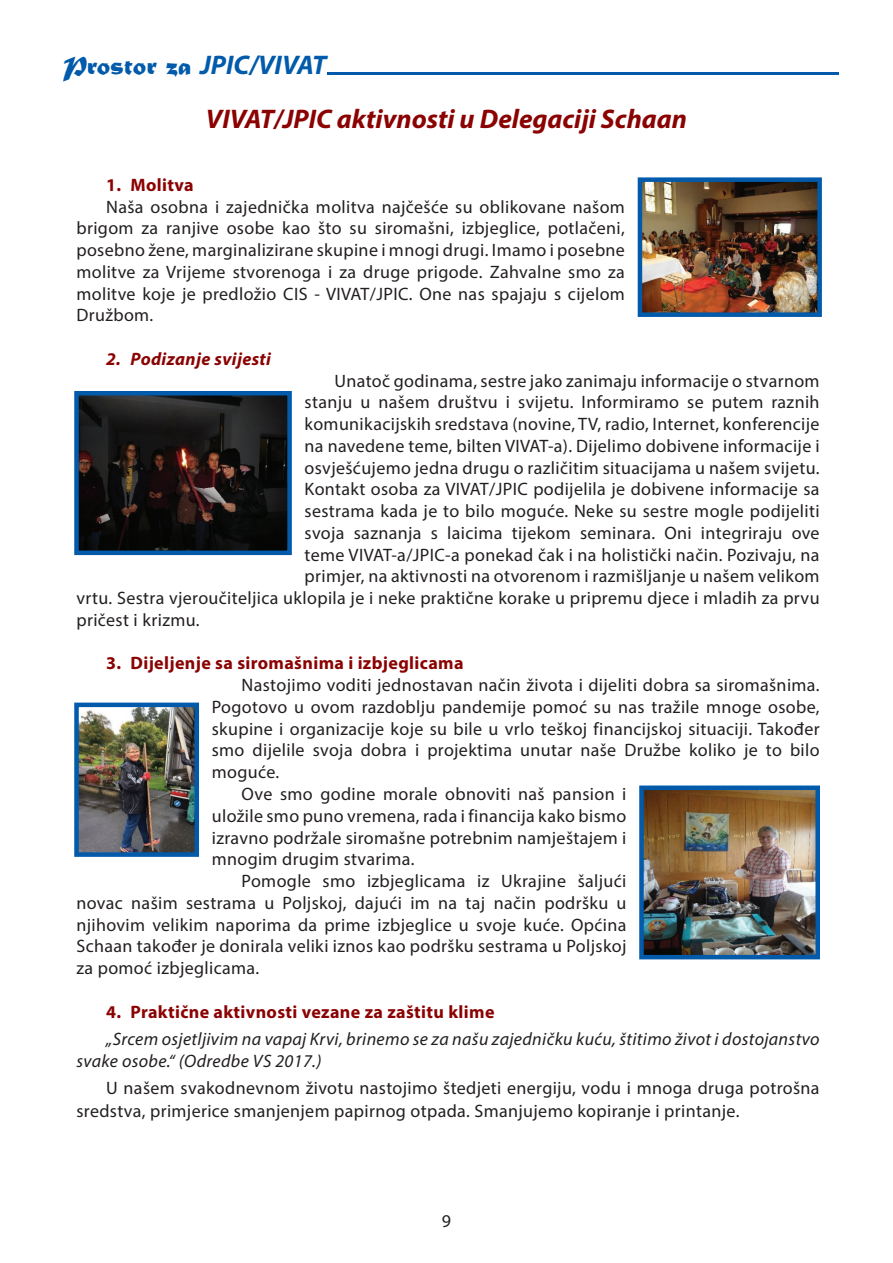
<style>
.page{position:relative;width:893px;height:1263px;background:#fff}
.page>*{position:absolute;margin:0;border:0;box-sizing:border-box;transform-origin:0 0}
.t1{font:italic 700 27px "Myriad Pro";color:#8b0202}
.t2{font:italic 700 27px "Myriad Pro";color:#015aaa}
.t3{font:18px/21.8px "Myriad Pro";letter-spacing:.02em;color:#231f20;text-align:justify}
.t4{font:italic 18px/22.5px "Myriad Pro";letter-spacing:.02em;color:#231f20}
.t5{font:700 18px "Myriad Pro";letter-spacing:.02em;color:#8b0202}
.t6{font:italic 700 18px "Myriad Pro";letter-spacing:.02em;color:#8b0202}
.s1{font-family:"Matura MT Script Capitals";font-weight:400;font-style:normal}
</style>
<div class="page">
<img style="left:643px;top:182px;width:174px;height:130px">
<div style="left:638px;top:177px;width:184px;height:140px;border:4px solid #015aaa"></div>
<img style="left:79px;top:396px;width:208px;height:154px">
<div style="left:74px;top:391px;width:218px;height:164px;border:4px solid #015aaa"></div>
<img style="left:79px;top:708px;width:115px;height:144px">
<div style="left:74px;top:703px;width:125px;height:154px;border:4px solid #015aaa"></div>
<img style="left:644px;top:790px;width:171px;height:164px">
<div style="left:639px;top:785px;width:181px;height:174px;border:4px solid #015aaa"></div>
<hr style="left:327px;top:72px;width:512px;height:3px;background:#015aaa">
<h1 class="t2" style="left:62px;top:48px;width:265px"><span class="s1">Prostor za</span> JPIC/VIVAT</h1>
<h1 class="t1" style="left:206px;top:102px;width:483px">VIVAT/JPIC aktivnosti u Delegaciji Schaan</h1>
<p class="t5" style="left:106px;top:173px;width:89px">1. Molitva</p>
<p class="t3" style="left:76px;top:195px;width:550px;text-indent:30px">Naša osobna i zajednička molitva najčešće su oblikovane našom brigom za ranjive osobe kao što su siromašni, izbjeglice, potlačeni, posebno žene, marginalizirane skupine i mnogi drugi. Imamo i posebne molitve za Vrijeme stvorenoga i za druge prigode. Zahvalne smo za molitve koje je predložio CIS - VIVAT/JPIC. One nas spajaju s cijelom Družbom.</p>
<p class="t6" style="left:106px;top:347px;width:166px">2. Podizanje svijesti</p>
<p class="t3" style="left:334px;top:369px;width:487px">Unatoč godinama, sestre jako zanimaju informacije o stvarnom</p>
<p class="t3" style="left:305px;top:391px;width:516px">stanju u našem društvu i svijetu. Informiramo se putem raznih</p>
<p class="t3" style="left:305px;top:413px;width:517px">komunikacijskih sredstava (novine, TV, radio, Internet, konferencije</p>
<p class="t3" style="left:305px;top:435px;width:516px">na navedene teme, bilten VIVAT-a). Dijelimo dobivene informacije i</p>
<p class="t3" style="left:305px;top:456px;width:516px">osvješćujemo jedna drugu o različitim situacijama u našem svijetu.</p>
<p class="t3" style="left:305px;top:478px;width:517px">Kontakt osoba za VIVAT/JPIC podijelila je dobivene informacije sa</p>
<p class="t3" style="left:305px;top:500px;width:516px">sestrama kada je to bilo moguće. Neke su sestre mogle podijeliti</p>
<p class="t3" style="left:305px;top:522px;width:517px">svoja saznanja s laicima tijekom seminara. Oni integriraju ove</p>
<p class="t3" style="left:305px;top:543px;width:517px">teme VIVAT-a/JPIC-a ponekad čak i na holistički način. Pozivaju, na</p>
<p class="t3" style="left:305px;top:565px;width:516px">primjer, na aktivnosti na otvorenom i razmišljanje u našem velikom</p>
<p class="t3" style="left:76px;top:587px;width:745px">vrtu. Sestra vjeroučiteljica uklopila je i neke praktične korake u pripremu djece i mladih za prvu</p>
<p class="t3" style="left:76px;top:609px;width:125px">pričest i krizmu.</p>
<p class="t5" style="left:106px;top:652px;width:359px">3. Dijeljenje sa siromašnima i izbjeglicama</p>
<p class="t3" style="left:242px;top:674px;width:580px">Nastojimo voditi jednostavan način života i dijeliti dobra sa siromašnima.</p>
<p class="t3" style="left:212px;top:696px;width:609px">Pogotovo u ovom razdoblju pandemije pomoć su nas tražile mnoge osobe,</p>
<p class="t3" style="left:212px;top:717px;width:609px">skupine i organizacije koje su bile u vrlo teškoj financijskoj situaciji. Također</p>
<p class="t3" style="left:212px;top:739px;width:609px">smo dijelile svoja dobra i projektima unutar naše Družbe koliko je to bilo</p>
<p class="t3" style="left:212px;top:761px;width:69px">moguće.</p>
<p class="t3" style="left:242px;top:783px;width:386px">Ove smo godine morale obnoviti naš pansion i</p>
<p class="t3" style="left:212px;top:804px;width:416px">uložile smo puno vremena, rada i financija kako bismo</p>
<p class="t3" style="left:212px;top:826px;width:416px">izravno podržale siromašne potrebnim namještajem i</p>
<p class="t3" style="left:212px;top:848px;width:204px">mnogim drugim stvarima.</p>
<p class="t3" style="left:242px;top:870px;width:386px">Pomogle smo izbjeglicama iz Ukrajine šaljući</p>
<p class="t3" style="left:76px;top:891px;width:552px">novac našim sestrama u Poljskoj, dajući im na taj način podršku u</p>
<p class="t3" style="left:76px;top:913px;width:551px">njihovim velikim naporima da prime izbjeglice u svoje kuće. Općina</p>
<p class="t3" style="left:76px;top:935px;width:551px">Schaan također je donirala veliki iznos kao podršku sestrama u Poljskoj</p>
<p class="t3" style="left:76px;top:957px;width:184px">za pomoć izbjeglicama.</p>
<p class="t5" style="left:106px;top:1000px;width:390px">4. Praktične aktivnosti vezane za zaštitu klime</p>
<p class="t4" style="left:76px;top:1027px;width:745px;text-indent:30px">„Srcem osjetljivim na vapaj Krvi, brinemo se za našu zajedničku kuću, štitimo život i dostojanstvo svake osobe.“ (Odredbe VS 2017.)</p>
<p class="t3" style="left:76px;top:1076px;width:745px;line-height:22.5px;text-indent:30px">U našem svakodnevnom životu nastojimo štedjeti energiju, vodu i mnoga druga potrošna sredstva, primjerice smanjenjem papirnog otpada. Smanjujemo kopiranje i printanje.</p>
<p class="t3" style="left:442px;top:1209px;width:11px">9</p>
</div>
